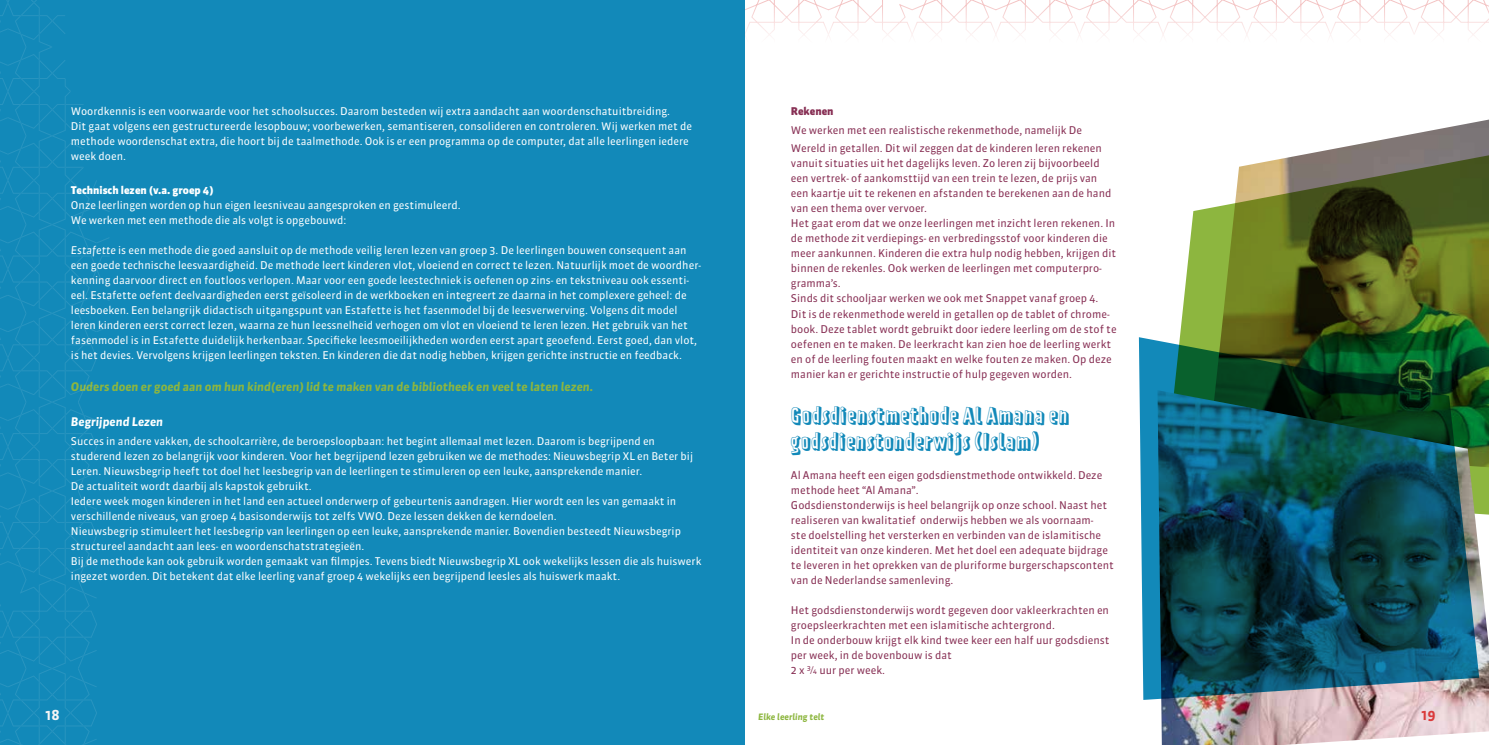
<style>
.page{position:relative;width:1489px;height:745px;background:#fff}
.page>*{position:absolute;margin:0;border:0;box-sizing:border-box;transform-origin:0 0}
.t1{font:21.25px/26.2px "Prater Block One";color:#1289b9}
.t2{font:700 13.75px "Sanuk";color:#f6f6f6}
.t3{font:700 13.75px "Sanuk";color:#da3b3b}
.t4{font:italic 700 11.88px "Sanuk";color:#8db63f}
.t5{font:italic 700 11.88px "Sanuk";color:#fff}
.t6{font:10.62px/15px "Sanuk";color:#fff}
.t7{font:10.62px/15px "Sanuk";color:#872f54}
.t8{font:900 10.62px "Sanuk";color:#fff}
.t9{font:900 10.62px "Sanuk";color:#872f54}
.t10{font:italic 700 8.75px "Sanuk";color:#8db63f}
.s1{font-style:italic}
</style>
<div class="page">
<div style="left:0;top:0;width:744px;height:744px;background:#1289b9"></div>
<svg style="left:0;top:0;width:110px;height:744px"></svg>
<svg style="left:744px;top:0;width:744px;height:77px"></svg>
<img style="left:1318px;top:119px;width:170px;height:33px">
<svg style="left:1180px;top:152px;width:308px;height:238px;background:#6e7a3f"></svg>
<img style="left:1161px;top:390px;width:327px;height:354px">
<svg style="left:1138px;top:337px;width:340px;height:362px;background:#1a5459"></svg>
<p class="t6" style="left:71px;top:103px;width:622px">Woordkennis is een voorwaarde voor het schoolsucces. Daarom besteden wij extra aandacht aan woordenschatuitbreiding.<br>Dit gaat volgens een gestructureerde lesopbouw; voorbewerken, semantiseren, consolideren en controleren. Wij werken met de methode woordenschat extra, die hoort bij de taalmethode. Ook is er een programma op de computer, dat alle leerlingen iedere week doen.</p>
<p class="t8" style="left:71px;top:183px;width:144px">Technisch lezen (v.a. groep 4)</p>
<p class="t6" style="left:71px;top:197px;width:391px">Onze leerlingen worden op hun eigen leesniveau aangesproken en gestimuleerd.<br>We werken met een methode die als volgt is opgebouwd:</p>
<p class="t6" style="left:71px;top:242px;width:631px"><span class="s1">Estafette</span> is een methode die goed aansluit op de methode veilig leren lezen van groep 3. De leerlingen bouwen consequent aan een goede technische leesvaardigheid. De methode leert kinderen vlot, vloeiend en correct te lezen. Natuurlijk moet de woordher&shy;kenning daarvoor direct en foutloos verlopen. Maar voor een goede leestechniek is oefenen op zins- en tekstniveau ook essenti&shy;eel. Estafette oefent deelvaardigheden eerst geïsoleerd in de werkboeken en integreert ze daarna in het complexere geheel: de leesboeken. Een belangrijk didactisch uitgangspunt van Estafette is het fasenmodel bij de leesverwerving. Volgens dit model leren kinderen eerst correct lezen, waarna ze hun leessnelheid verhogen om vlot en vloeiend te leren lezen. Het gebruik van het fasenmodel is in Estafette duidelijk herkenbaar. Specifieke leesmoeilijkheden worden eerst apart geoefend. Eerst goed, dan vlot, is het devies. Vervolgens krijgen leerlingen teksten. En kinderen die dat nodig hebben, krijgen gerichte instructie en feedback.</p>
<p class="t4" style="left:71px;top:379px;width:524px">Ouders doen er goed aan om hun kind(eren) lid te maken van de bibliotheek en veel te laten lezen.</p>
<p class="t5" style="left:71px;top:414px;width:94px">Begrijpend Lezen</p>
<p class="t6" style="left:71px;top:433px;width:632px">Succes in andere vakken, de schoolcarrière, de beroepsloopbaan: het begint allemaal met lezen. Daarom is begrijpend en studerend lezen zo belangrijk voor kinderen. Voor het begrijpend lezen gebruiken we de methodes: Nieuwsbegrip XL en Beter bij Leren. Nieuwsbegrip heeft tot doel het leesbegrip van de leerlingen te stimuleren op een leuke, aansprekende manier.<br>De actualiteit wordt daarbij als kapstok gebruikt.<br>Iedere week mogen kinderen in het land een actueel onderwerp of gebeurtenis aandragen. Hier wordt een les van gemaakt in verschillende niveaus, van groep 4 basisonderwijs tot zelfs VWO. Deze lessen dekken de kerndoelen.<br>Nieuwsbegrip stimuleert het leesbegrip van leerlingen op een leuke, aansprekende manier. Bovendien besteedt Nieuwsbegrip structureel aandacht aan lees- en woordenschatstrategieën.<br>Bij de methode kan ook gebruik worden gemaakt van filmpjes. Tevens biedt Nieuwsbegrip XL ook wekelijks lessen die als huiswerk ingezet worden. Dit betekent dat elke leerling vanaf groep 4 wekelijks een begrijpend leesles als huiswerk maakt.</p>
<p class="t9" style="left:791px;top:104px;width:44px">Rekenen</p>
<p class="t7" style="left:791px;top:120px;width:312px;line-height:18.8px">We werken met een realistische rekenmethode, namelijk De<br>Wereld in getallen. Dit wil zeggen dat de kinderen leren rekenen</p>
<p class="t7" style="left:791px;top:156px;width:327px">vanuit situaties uit het dagelijks leven. Zo leren zij bijvoorbeeld een vertrek- of aankomsttijd van een trein te lezen, de prijs van een kaartje uit te rekenen en afstanden te berekenen aan de hand van een thema over vervoer.<br>Het gaat erom dat we onze leerlingen met inzicht leren rekenen. In de methode zit verdiepings- en verbredingsstof voor kinderen die meer aankunnen. Kinderen die extra hulp nodig hebben, krijgen dit binnen de rekenles. Ook werken de leerlingen met computerpro&shy;gramma’s.<br>Sinds dit schooljaar werken we ook met Snappet vanaf groep 4.<br>Dit is de rekenmethode wereld in getallen op de tablet of chrome&shy;book. Deze tablet wordt gebruikt door iedere leerling om de stof te oefenen en te maken. De leerkracht kan zien hoe de leerling werkt en of de leerling fouten maakt en welke fouten ze maken. Op deze manier kan er gerichte instructie of hulp gegeven worden.</p>
<h1 class="t1" style="left:791px;top:402px;width:280px">Godsdienstmethode Al Amana en godsdienstonderwijs (Islam)</h1>
<p class="t7" style="left:791px;top:467px;width:324px">Al Amana heeft een eigen godsdienstmethode ontwikkeld. Deze methode heet “Al Amana”.<br>Godsdienstonderwijs is heel belangrijk op onze school. Naast het realiseren van kwalitatief onderwijs hebben we als voornaam-<br>ste doelstelling het versterken en verbinden van de islamitische identiteit van onze kinderen. Met het doel een adequate bijdrage te leveren in het oprekken van de pluriforme burgerschapscontent van de Nederlandse samenleving.</p>
<p class="t7" style="left:791px;top:602px;width:320px">Het godsdienstonderwijs wordt gegeven door vakleerkrachten en groepsleerkrachten met een islamitische achtergrond.<br>In de onderbouw krijgt elk kind twee keer een half uur godsdienst per week, in de bovenbouw is dat<br>2 x ¾ uur per week.</p>
<p class="t2" style="left:45px;top:705px;width:16px">18</p>
<p class="t3" style="left:1421px;top:705px;width:16px">19</p>
<p class="t10" style="left:758px;top:711px;width:68px">Elke leerling telt</p>
</div>
